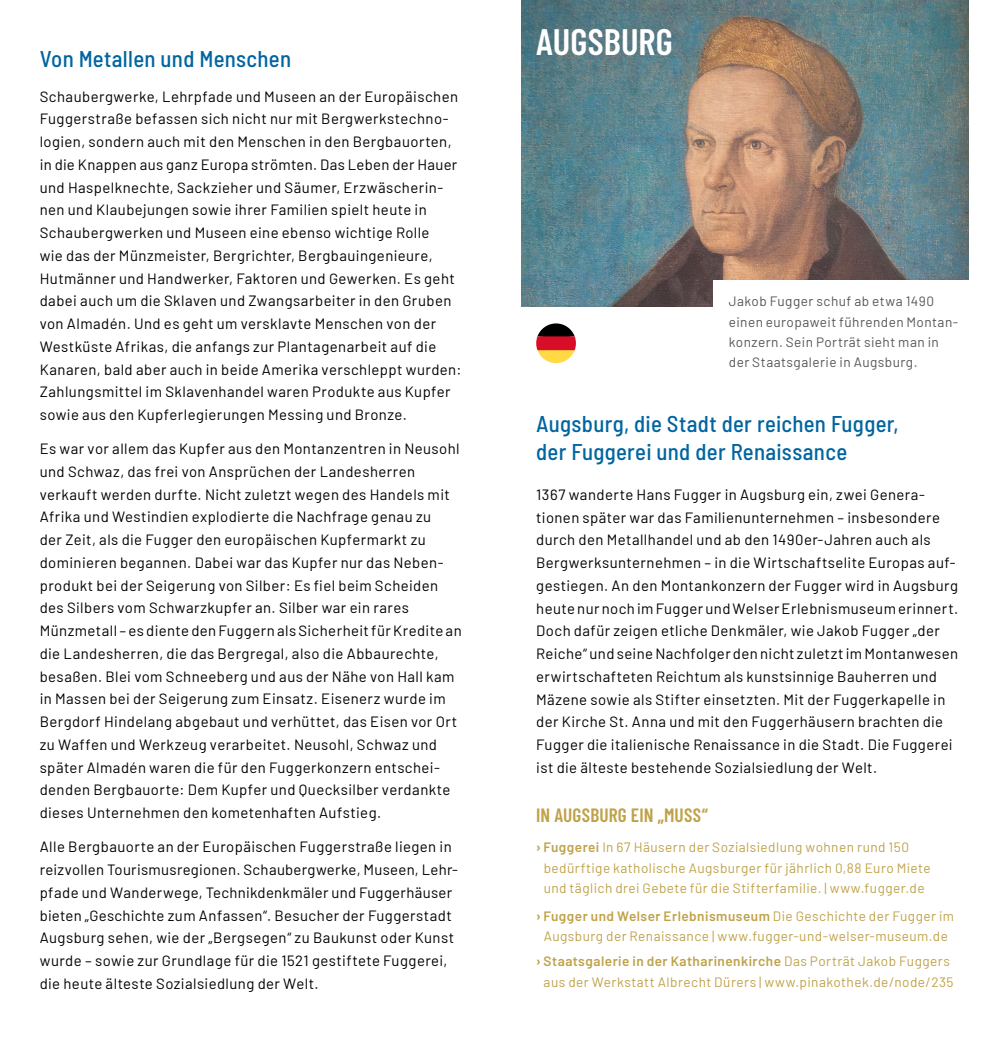
<style>
.page{position:relative;width:993px;height:1042px;background:#fff}
.page>*{position:absolute;margin:0;border:0;box-sizing:border-box;transform-origin:0 0}
.t1{font:600 36.75px "Barlow Condensed";color:#fff}
.t2{font:500 semi-condensed 22.75px/28.3px "Barlow";letter-spacing:.01em;color:#0065a0}
.t3{font:600 19.25px "Barlow Condensed";letter-spacing:.01em;color:#bfa24a}
.t4{font:14.88px/22.8px "Barlow";letter-spacing:.03em;color:#000}
.t5{font:13.65px/20.3px "Barlow";letter-spacing:.035em;color:#bfa24a;text-align:center}
.t6{font:13.65px/20.3px "Barlow";letter-spacing:.035em;color:#575756}
.s1{font-weight:700}
.s2{font-weight:600}
</style>
<div class="page">
<img style="left:521px;top:0;width:446px;height:306px">
<div style="left:713px;top:280px;width:279px;height:106px;background:#fff"></div>
<svg style="left:536px;top:323px;width:39px;height:40px"></svg>
<h2 class="t2" style="left:40px;top:44px;width:253px">Von Metallen und Menschen</h2>
<p class="t4" style="left:40px;top:84px;width:423px">Schaubergwerke, Lehrpfade und Museen an der Europäischen Fuggerstraße befassen sich nicht nur mit Bergwerkstechno&shy;logien, sondern auch mit den Menschen in den Bergbauorten, in die Knappen aus ganz Europa strömten. Das Leben der Hauer und Haspelknechte, Sackzieher und Säumer, Erzwäscherin&shy;nen und Klaubejungen sowie ihrer Familien spielt heute in Schaubergwerken und Museen eine ebenso wichtige Rolle<br>wie das der Münzmeister, Bergrichter, Bergbauingenieure, Hutmänner und Handwerker, Faktoren und Gewerken. Es geht dabei auch um die Sklaven und Zwangsarbeiter in den Gruben von Almadén. Und es geht um versklavte Menschen von der Westküste Afrikas, die anfangs zur Plantagenarbeit auf die Kanaren, bald aber auch in beide Amerika verschleppt wurden:<br>Zahlungsmittel im Sklavenhandel waren Produkte aus Kupfer sowie aus den Kupferlegierungen Messing und Bronze.</p>
<p class="t4" style="left:40px;top:436px;width:423px">Es war vor allem das Kupfer aus den Montanzentren in Neusohl und Schwaz, das frei von Ansprüchen der Landesherren verkauft werden durfte. Nicht zuletzt wegen des Handels mit Afrika und Westindien explodierte die Nachfrage genau zu<br>der Zeit, als die Fugger den europäischen Kupfermarkt zu dominieren begannen. Dabei war das Kupfer nur das Neben&shy;produkt bei der Seigerung von Silber: Es fiel beim Scheiden des Silbers vom Schwarzkupfer an. Silber war ein rares Münzmetall – es diente den Fuggern als Sicherheit für Kredite an die Landesherren, die das Bergregal, also die Abbaurechte, besaßen. Blei vom Schneeberg und aus der Nähe von Hall kam in Massen bei der Seigerung zum Einsatz. Eisenerz wurde im Bergdorf Hindelang abgebaut und verhüttet, das Eisen vor Ort zu Waffen und Werkzeug verarbeitet. Neusohl, Schwaz und später Almadén waren die für den Fuggerkonzern entschei&shy;denden Bergbauorte: Dem Kupfer und Quecksilber verdankte dieses Unternehmen den kometenhaften Aufstieg.</p>
<p class="t4" style="left:40px;top:834px;width:419px">Alle Bergbauorte an der Europäischen Fuggerstraße liegen in reizvollen Tourismusregionen. Schaubergwerke, Museen, Lehr&shy;pfade und Wanderwege, Technikdenkmäler und Fuggerhäuser bieten „Geschichte zum Anfassen“. Besucher der Fuggerstadt Augsburg sehen, wie der „Bergsegen“ zu Baukunst oder Kunst wurde – sowie zur Grundlage für die 1521 gestiftete Fuggerei, die heute älteste Sozialsiedlung der Welt.</p>
<h1 class="t1" style="left:536px;top:16px;width:138px">AUGSBURG</h1>
<p class="t6" style="left:728px;top:290px;width:231px">Jakob Fugger schuf ab etwa 1490 einen europaweit führenden Montan&shy;konzern. Sein Porträt sieht man in der Staatsgalerie in Augsburg.</p>
<h2 class="t2" style="left:536px;top:408px;width:364px">Augsburg, die Stadt der reichen Fugger, der Fuggerei und der Renaissance</h2>
<p class="t4" style="left:536px;top:482px;width:423px">1367 wanderte Hans Fugger in Augsburg ein, zwei Genera&shy;tionen später war das Familienunternehmen – insbesondere durch den Metallhandel und ab den 1490er-Jahren auch als Bergwerksunternehmen – in die Wirtschaftselite Europas auf&shy;gestiegen. An den Montankonzern der Fugger wird in Augsburg heute nur noch im Fugger und Welser Erlebnismuseum erinnert.<br>Doch dafür zeigen etliche Denkmäler, wie Jakob Fugger „der Reiche“ und seine Nachfolger den nicht zuletzt im Montanwesen erwirtschafteten Reichtum als kunstsinnige Bauherren und Mäzene sowie als Stifter einsetzten. Mit der Fuggerkapelle in der Kirche St. Anna und mit den Fuggerhäusern brachten die Fugger die italienische Renaissance in die Stadt. Die Fuggerei ist die älteste bestehende Sozialsiedlung der Welt.</p>
<p class="t3" style="left:536px;top:801px;width:173px">IN AUGSBURG EIN „MUSS“</p>
<p class="t5" style="left:543px;top:836px;width:388px;text-align:left;text-indent:-7px"><span class="s1">›</span> <span class="s2">Fuggerei</span> In 67 Häusern der Sozialsiedlung wohnen rund 150 bedürftige katholische Augsburger für jährlich 0,88 Euro Miete und täglich drei Gebete für die Stifterfamilie. | www.fugger.de</p>
<p class="t5" style="left:536px;top:904px;width:419px"><span class="s1">›</span> <span class="s2">Fugger und Welser Erlebnismuseum</span> Die Geschichte der Fugger im<br>Augsburg der Renaissance | www.fugger-und-welser-museum.de</p>
<p class="t5" style="left:536px;top:950px;width:419px"><span class="s1">›</span> <span class="s2">Staatsgalerie in der Katharinenkirche</span> Das Porträt Jakob Fuggers aus der Werkstatt Albrecht Dürers | www.pinakothek.de/node/235</p>
</div>
